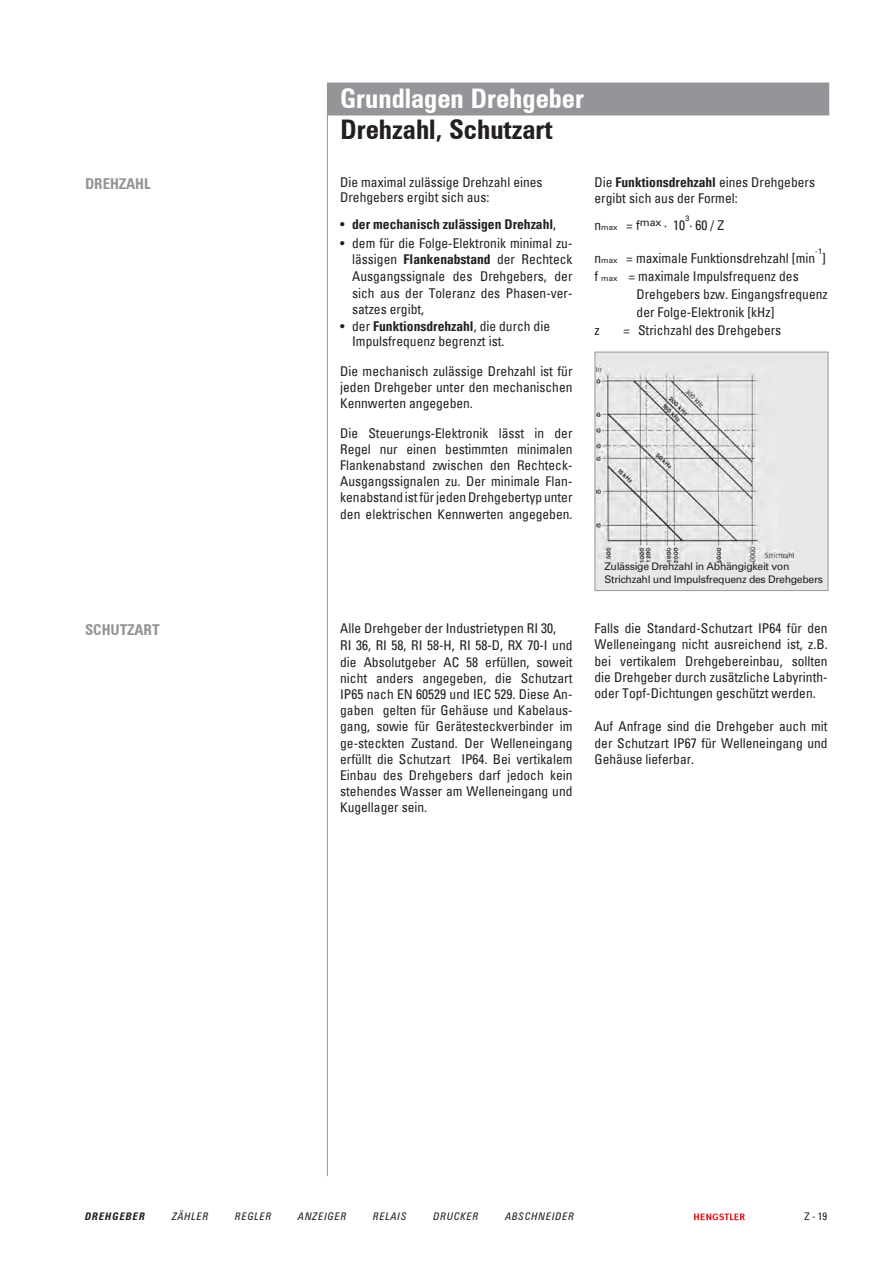
<style>
.page{position:relative;width:893px;height:1263px;background:#fff}
.page>*{position:absolute;margin:0;border:0;box-sizing:border-box;transform-origin:0 0}
.Paragraph_Style9{font:700 condensed 27px "Zurich BT";color:#fff}
.Paragraph_Style1{font:700 condensed 27px "Zurich BT";color:#231f20}
.Paragraph_Style1-2{font:700 condensed 15px "Zurich BT";color:#939598}
.Paragraph_Style72{font:700 condensed 15px "Zurich BT";color:#939598}
.Paragraph_Style1-3{font:condensed 13.5px/16.2px "Univers";color:#231f20;text-align:justify}
.Paragraph_Style19{font:condensed 13.5px/16.2px "Univers";color:#231f20;text-align:justify}
.Paragraph_Style3{font:condensed 13.5px/16.2px "Univers";color:#231f20;text-align:justify}
.Paragraph_Style69{font:condensed 13.5px/16.6px "Univers";color:#231f20;text-align:justify}
.Paragraph_Style10{font:condensed 13.5px "Univers";color:#231f20}
.Paragraph_Style10-2{font:700 condensed 13.5px "Univers";color:#231f20}
.Paragraph_Style9-2{font:condensed 13.5px "Univers";color:#231f20}
.Paragraph_Style74{font:condensed 13.5px "Univers";color:#231f20}
.Paragraph_Style70{font:condensed 13.5px "Univers";color:#231f20}
.Paragraph_Style73{font:condensed 13.5px "Univers";color:#231f20}
.Paragraph_Style1-4{font:10.5px/12.6px "Univers";letter-spacing:-.03em;color:#231f20}
.t1{font:italic condensed 10.5px "Zurich BT";letter-spacing:.09em;color:#231f20}
.t2{font:italic 700 condensed 10.5px "Zurich BT";letter-spacing:.09em;color:#231f20}
.t3{font:condensed 10.5px "Univers";color:#231f20}
.Paragraph_Style9-3{font:7.8px "Univers";color:#231f20}
.Paragraph_Style73-2{font:7.8px "Univers";color:#231f20}
.s1{font-weight:400}
.s2{font-weight:700}
.s3{font-stretch:normal;font-size:7.8px}
</style>
<div class="page">
<svg style="left:694px;top:1213px;width:51px;height:7px"></svg>
<div style="left:327px;top:82px;width:502px;height:34px;background:#939598;border:2px solid #939598"></div>
<hr style="left:327px;top:83px;width:1px;height:1093px;background:#939598">
<div style="left:595px;top:352px;width:233px;height:238px;background:#e6e7e9"></div>
<img style="left:597px;top:365px;width:196px;height:198px">
<div style="left:595px;top:352px;width:233px;height:239px;border:1px solid #939598"></div>
<p class="Paragraph_Style72" style="left:85px;top:175px;width:67px">DREHZAHL</p>
<p class="Paragraph_Style1-2" style="left:85px;top:620px;width:76px">SCHUTZART</p>
<p class="Paragraph_Style9" style="left:340px;top:82px;width:245px">Grundlagen Drehgeber</p>
<p class="Paragraph_Style1" style="left:340px;top:113px;width:214px">Drehzahl, Schutzart</p>
<p class="Paragraph_Style10" style="left:340px;top:174px;width:204px">Die maximal zulässige Drehzahl eines</p>
<p class="Paragraph_Style19" style="left:340px;top:189px;width:151px">Drehgebers ergibt sich aus:</p>
<p class="Paragraph_Style10-2" style="left:340px;top:216px;width:217px"><span class="s1">•</span> der mechanisch zulässigen Drehzahl<span class="s1">,</span></p>
<p class="Paragraph_Style69" style="left:352px;top:234px;width:222px;text-indent:-12px">• dem für die Folge-Elektronik minimal zu&shy;lässigen <span class="s2">Flankenabstand</span> der Rechteck Ausgangssignale des Drehgebers, der sich aus der Toleranz des Phasen-ver&shy;satzes ergibt,</p>
<p class="Paragraph_Style10-2" style="left:340px;top:318px;width:211px"><span class="s1">• der</span> Funktionsdrehzahl<span class="s1">, die durch die</span></p>
<p class="Paragraph_Style70" style="left:352px;top:332px;width:154px">Impulsfrequenz begrenzt ist.</p>
<p class="Paragraph_Style19" style="left:340px;top:362px;width:234px">Die mechanisch zulässige Drehzahl ist für jeden Drehgeber unter den mechanischen Kennwerten angegeben.</p>
<p class="Paragraph_Style3" style="left:340px;top:424px;width:234px">Die Steuerungs-Elektronik lässt in der Regel nur einen bestimmten minimalen Flankenabstand zwischen den Rechteck-Ausgangssignalen zu. Der minimale Flan&shy;kenabstand ist für jeden Drehgebertyp unter den elektrischen Kennwerten angegeben.</p>
<p class="Paragraph_Style19" style="left:595px;top:174px;width:222px;line-height:15.8px">Die <span class="s2">Funktionsdrehzahl</span> eines Drehgebers ergibt sich aus der Formel:</p>
<p class="Paragraph_Style73" style="left:595px;top:216px;width:131px">n<span class="s3">max</span> = f<sup>max</sup> · 10 · 60 / Z</p>
<p class="Paragraph_Style73-2" style="left:685px;top:214px;width:6px">3</p>
<p class="Paragraph_Style9-2" style="left:595px;top:250px;width:222px">n<span class="s3">max</span> = maximale Funktionsdrehzahl [min</p>
<p class="Paragraph_Style9-3" style="left:815px;top:247px;width:8px">-1</p>
<p class="Paragraph_Style9-2" style="left:822px;top:250px;width:5px">]</p>
<p class="Paragraph_Style9-2" style="left:595px;top:268px;width:206px">f <span class="s3">max</span> = maximale Impulsfrequenz des</p>
<p class="Paragraph_Style74" style="left:637px;top:286px;width:193px">Drehgebers bzw. Eingangsfrequenz</p>
<p class="Paragraph_Style74" style="left:637px;top:304px;width:139px">der Folge-Elektronik [kHz]</p>
<p class="Paragraph_Style1-3" style="left:595px;top:322px;width:7px">z</p>
<p class="Paragraph_Style1-3" style="left:623px;top:322px;width:160px">= Strichzahl des Drehgebers</p>
<p class="Paragraph_Style10" style="left:340px;top:619px;width:217px">Alle Drehgeber der Industrietypen RI 30,</p>
<p class="Paragraph_Style1-3" style="left:340px;top:637px;width:234px">RI 36, RI 58, RI 58-H, RI 58-D, RX 70-I und die Absolutgeber AC 58 erfüllen, soweit nicht anders angegeben, die Schutzart IP65 nach EN 60529 und IEC 529. Diese An&shy;gaben gelten für Gehäuse und Kabelaus&shy;gang, sowie für Gerätesteckverbinder im ge-steckten Zustand. Der Welleneingang erfüllt die Schutzart IP64. Bei vertikalem Einbau des Drehgebers darf jedoch kein stehendes Wasser am Welleneingang und Kugellager sein.</p>
<p class="Paragraph_Style1-4" style="left:604px;top:560px;width:220px">Zulässige Drehzahl in Abhängigkeit von<br>Strichzahl und Impulsfrequenz des Drehgebers</p>
<p class="Paragraph_Style19" style="left:595px;top:620px;width:235px">Falls die Standard-Schutzart IP64 für den Welleneingang nicht ausreichend ist, z.B. bei vertikalem Drehgebereinbau, sollten die Drehgeber durch zusätzliche Labyrinth&shy;oder Topf-Dichtungen geschützt werden.</p>
<p class="Paragraph_Style1-3" style="left:595px;top:718px;width:235px">Auf Anfrage sind die Drehgeber auch mit der Schutzart IP67 für Welleneingang und Gehäuse lieferbar.</p>
<p class="t2" style="left:85px;top:1210px;width:61px">DREHGEBER</p>
<p class="t1" style="left:172px;top:1210px;width:38px">ZÄHLER</p>
<p class="t1" style="left:235px;top:1210px;width:37px">REGLER</p>
<p class="t1" style="left:298px;top:1210px;width:49px">ANZEIGER</p>
<p class="t1" style="left:373px;top:1210px;width:35px">RELAIS</p>
<p class="t1" style="left:434px;top:1210px;width:46px">DRUCKER</p>
<p class="t1" style="left:505px;top:1210px;width:70px">ABSCHNEIDER</p>
<p class="t3" style="left:804px;top:1209px;width:24px">Z - 19</p>
</div>
